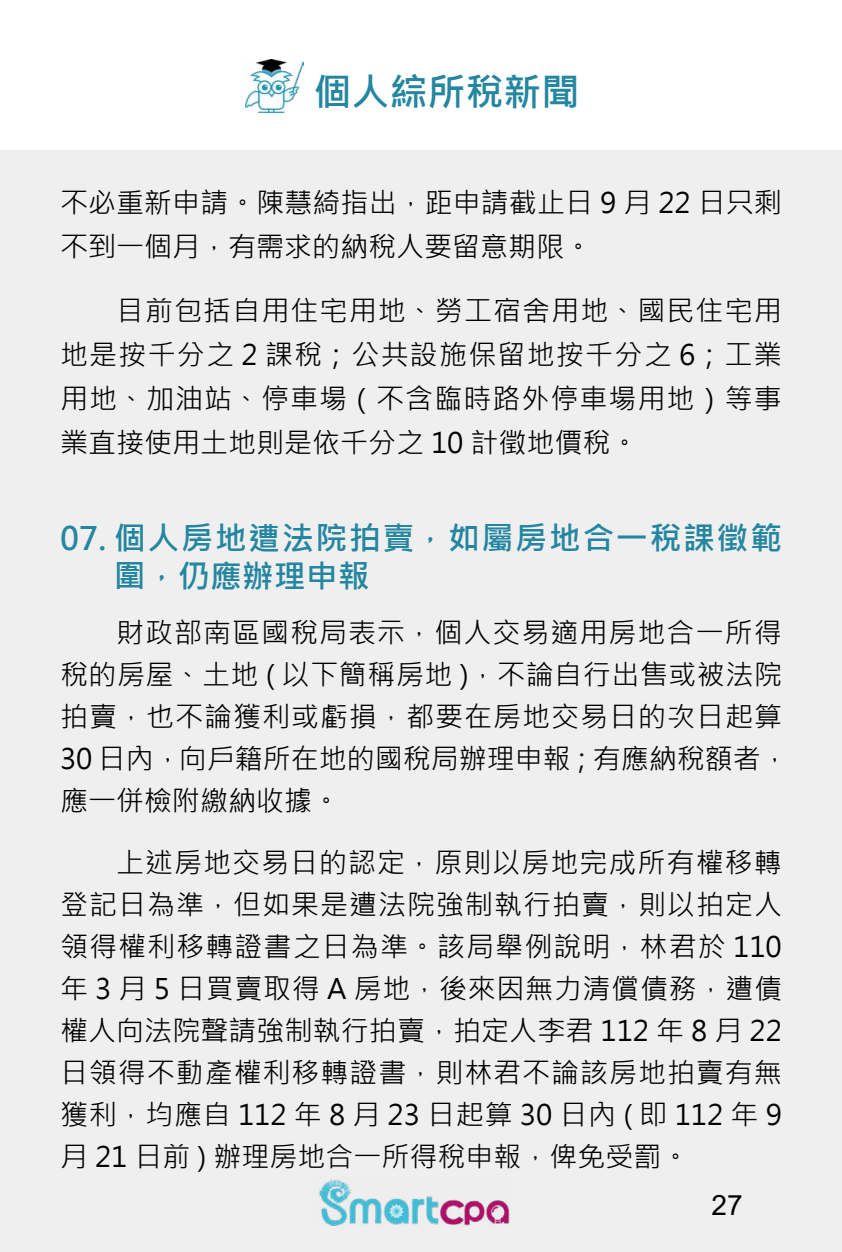
<style>
.page{position:relative;width:842px;height:1252px;background:#fff}
.page>*{position:absolute;margin:0;border:0;box-sizing:border-box;transform-origin:0 0}
.t1{font:700 38px "Microsoft Jheng Hei";color:#2486a0}
.t2{font:700 32px/38px "Microsoft Jheng Hei";letter-spacing:.05em;color:#2486a0}
.t3{font:28px/42px "Microsoft Jheng Hei";letter-spacing:.02em;color:#000;text-align:justify}
.t4{font:28px/44px "Microsoft Jheng Hei";color:#000}
.t5{font:28px "Arial";color:#000}
</style>
<div class="page">
<div style="left:0;top:150px;width:842px;height:1102px;background:#efefef"></div>
<img style="left:318px;top:1179px;width:192px;height:47px">
<img style="left:246px;top:60px;width:57px;height:52px">
<h1 class="t1" style="left:314px;top:68px;width:267px">個人綜所稅新聞</h1>
<p class="t4" style="left:60px;top:181px;width:723px">不必重新申請。陳慧綺指出，距申請截止日 9 月 22 日只剩不到一個月，有需求的納稅人要留意期限。</p>
<p class="t3" style="left:60px;top:289px;width:723px;line-height:44px;text-indent:56px">目前包括自用住宅用地、勞工宿舍用地、國民住宅用地是按千分之 2 課稅；公共設施保留地按千分之 6；工業用地、加油站、停車場（不含臨時路外停車場用地）等事業直接使用土地則是依千分之 10 計徵地價稅。</p>
<p class="t2" style="left:114px;top:520px;width:670px;text-indent:-54px">07. 個人房地遭法院拍賣，如屬房地合一稅課徵範圍，仍應辦理申報</p>
<p class="t3" style="left:60px;top:612px;width:730px;text-align:left;text-indent:56px">財政部南區國稅局表示，個人交易適用房地合一所得稅的房屋、土地 ( 以下簡稱房地 )，不論自行出售或被法院拍賣，也不論獲利或虧損，都要在房地交易日的次日起算<br>30 日內，向戶籍所在地的國稅局辦理申報；有應納稅額者，應一併檢附繳納收據。</p>
<p class="t3" style="left:60px;top:842px;width:724px;text-indent:56px">上述房地交易日的認定，原則以房地完成所有權移轉登記日為準，但如果是遭法院強制執行拍賣，則以拍定人領得權利移轉證書之日為準。該局舉例說明，林君於 110年 3 月 5 日買賣取得 A 房地，後來因無力清償債務，遭債權人向法院聲請強制執行拍賣，拍定人李君 112 年 8 月 22日領得不動產權利移轉證書，則林君不論該房地拍賣有無獲利，均應自 112 年 8 月 23 日起算 30 日內 ( 即 112 年 9月 21 日前 ) 辦理房地合一所得稅申報，俾免受罰。</p>
<p class="t5" style="left:712px;top:1186px;width:33px">27</p>
</div>
